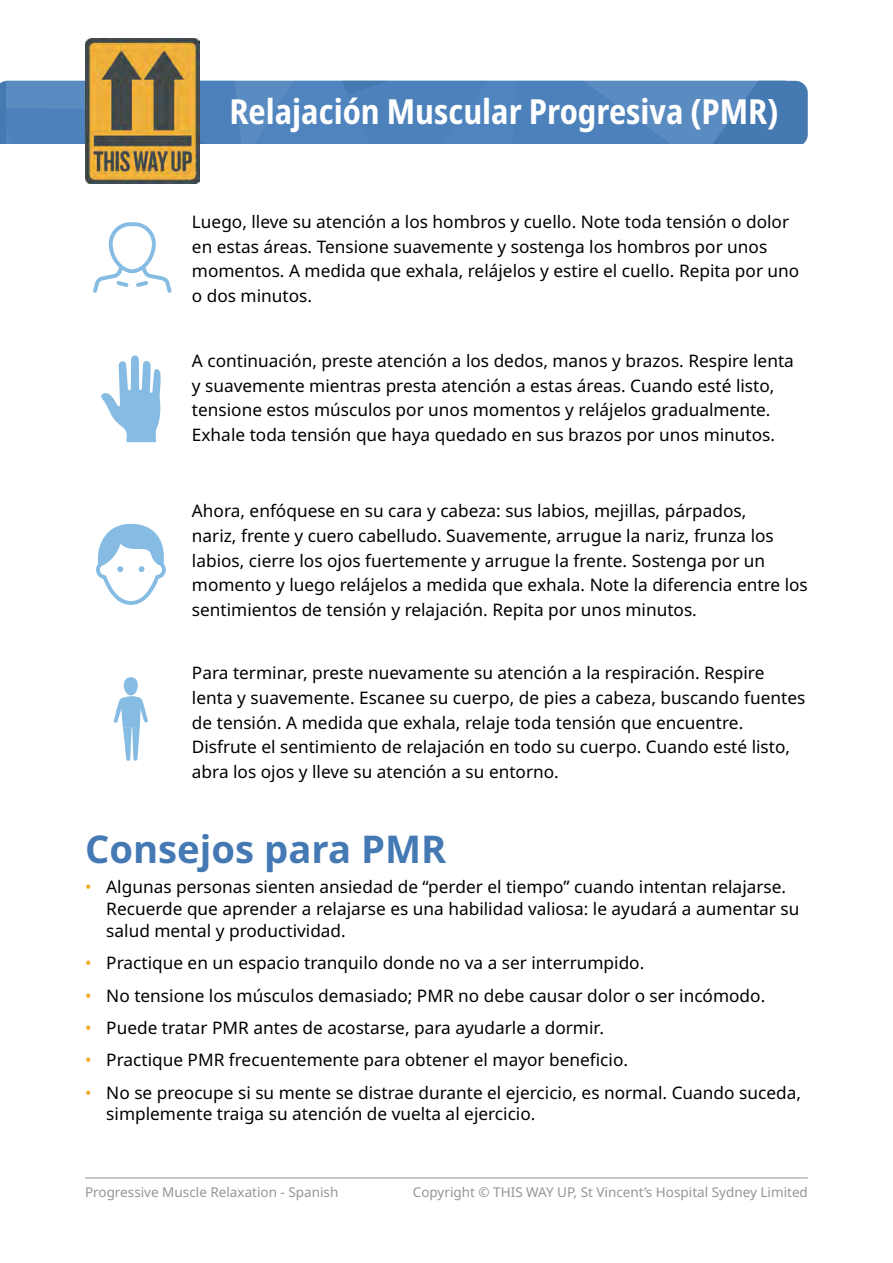
<style>
.page{position:relative;width:893px;height:1263px;background:#fff}
.page>*{position:absolute;margin:0;border:0;box-sizing:border-box;transform-origin:0 0}
.HI{font:700 38.25px "Noto Sans";color:#4579b4}
.t1{font:700 condensed 34.5px "Noto Sans";color:#fff}
.body{font:17.25px/24.8px "Noto Sans";color:#000}
.t2{font:13.5px "Noto Sans";color:#939598}
.s1{color:#f1a91e}
</style>
<div class="page">
<div style="left:0;top:81px;width:808px;height:63px;background:#4579b2"></div>
<svg style="left:6px;top:81px;width:779px;height:63px;background:#5083bc"></svg>
<img style="left:85px;top:38px;width:115px;height:146px">
<hr style="left:85px;top:1177px;width:723px;height:1px;background:#939598">
<svg style="left:93px;top:222px;width:78px;height:71px"></svg>
<svg style="left:101px;top:355px;width:60px;height:87px"></svg>
<svg style="left:96px;top:524px;width:70px;height:81px"></svg>
<svg style="left:113px;top:677px;width:35px;height:84px"></svg>
<h2 class="t1" style="left:229px;top:87px;width:551px">Relajación Muscular Progresiva (PMR)</h2>
<h1 class="body" style="left:192px;top:210px;width:609px">Luego, lleve su atención a los hombros y cuello. Note toda tensión o dolor en estas áreas. Tensione suavemente y sostenga los hombros por unos momentos. A medida que exhala, relájelos y estire el cuello. Repita por uno o dos minutos.</h1>
<h1 class="body" style="left:192px;top:349px;width:603px">A continuación, preste atención a los dedos, manos y brazos. Respire lenta y suavemente mientras presta atención a estas áreas. Cuando esté listo, tensione estos músculos por unos momentos y relájelos gradualmente.<br>Exhale toda tensión que haya quedado en sus brazos por unos minutos.</h1>
<h1 class="body" style="left:192px;top:499px;width:617px">Ahora, enfóquese en su cara y cabeza: sus labios, mejillas, párpados,<br>nariz, frente y cuero cabelludo. Suavemente, arrugue la nariz, frunza los labios, cierre los ojos fuertemente y arrugue la frente. Sostenga por un momento y luego relájelos a medida que exhala. Note la diferencia entre los sentimientos de tensión y relajación. Repita por unos minutos.</h1>
<h1 class="body" style="left:192px;top:661px;width:615px">Para terminar, preste nuevamente su atención a la respiración. Respire lenta y suavemente. Escanee su cuerpo, de pies a cabeza, buscando fuentes de tensión. A medida que exhala, relaje toda tensión que encuentre.<br>Disfrute el sentimiento de relajación en todo su cuerpo. Cuando esté listo, abra los ojos y lleve su atención a su entorno.</h1>
<p class="HI" style="left:85px;top:822px;width:363px">Consejos para PMR</p>
<p class="body" style="left:106px;top:876px;width:695px;line-height:21.8px;text-indent:-21px"><span class="s1">•</span> Algunas personas sienten ansiedad de “perder el tiempo” cuando intentan relajarse.<br>Recuerde que aprender a relajarse es una habilidad valiosa: le ayudará a aumentar su salud mental y productividad.</p>
<p class="body" style="left:85px;top:951px;width:561px"><span class="s1">•</span> Practique en un espacio tranquilo donde no va a ser interrumpido.</p>
<p class="body" style="left:85px;top:983px;width:682px"><span class="s1">•</span> No tensione los músculos demasiado; PMR no debe causar dolor o ser incómodo.</p>
<p class="body" style="left:85px;top:1016px;width:521px"><span class="s1">•</span> Puede tratar PMR antes de acostarse, para ayudarle a dormir.</p>
<p class="body" style="left:85px;top:1048px;width:545px"><span class="s1">•</span> Practique PMR frecuentemente para obtener el mayor beneficio.</p>
<p class="body" style="left:106px;top:1082px;width:696px;line-height:21.8px;text-indent:-21px"><span class="s1">•</span> No se preocupe si su mente se distrae durante el ejercicio, es normal. Cuando suceda, simplemente traiga su atención de vuelta al ejercicio.</p>
<p class="t2" style="left:85px;top:1182px;width:255px">Progressive Muscle Relaxation - Spanish</p>
<p class="t2" style="left:413px;top:1182px;width:397px">Copyright © THIS WAY UP, St Vincent’s Hospital Sydney Limited</p>
</div>
